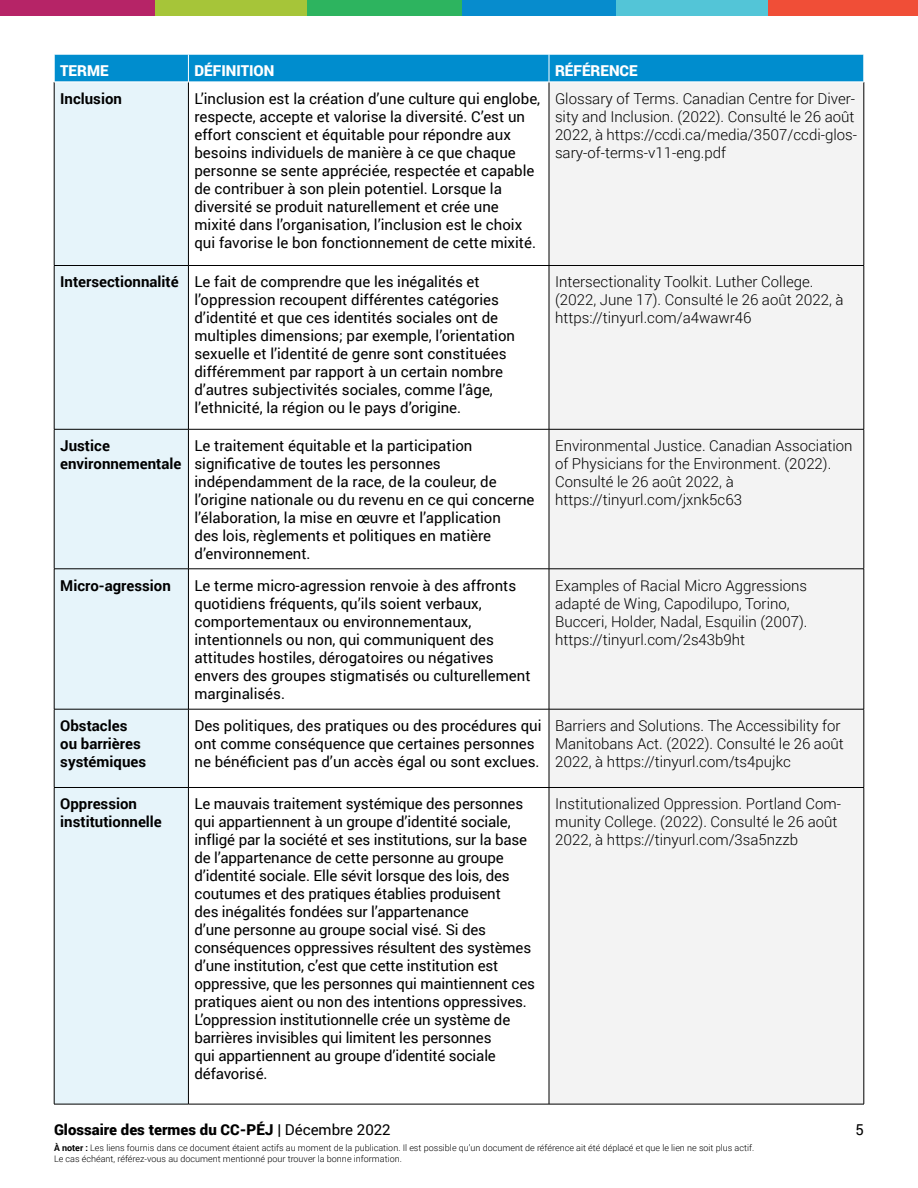
<style>
.page{position:relative;width:918px;height:1188px;background:#fff}
.page>*{position:absolute;margin:0;border:0;box-sizing:border-box;transform-origin:0 0}
.t1{font:15px/18px "Roboto";color:#000}
.t2{font:300 15px/18px "Roboto";color:#000}
.t3{font:700 15px/18px "Roboto";color:#000}
.t4{font:900 15px "Roboto";color:#000}
.t5{font:900 15px "Roboto";color:#fff}
.t6{font:300 9px/10.8px "Roboto";color:#000}
.s1{font-weight:700}
.s2{font-weight:400}
</style>
<div class="page">
<div style="left:616px;top:0;width:155px;height:15px;background:#53c5d7"></div>
<div style="left:768px;top:0;width:150px;height:15px;background:#f04e37"></div>
<div style="left:461px;top:0;width:155px;height:15px;background:#078ccd"></div>
<div style="left:155px;top:0;width:154px;height:15px;background:#a6c539"></div>
<div style="left:307px;top:0;width:154px;height:15px;background:#2db45f"></div>
<div style="left:0;top:0;width:155px;height:15px;background:#b62467"></div>
<div style="left:55px;top:83px;width:133px;height:1021px;background:#e6f4fa"></div>
<div style="left:550px;top:83px;width:314px;height:1021px;background:#f3f3f3"></div>
<hr style="left:54px;top:429px;width:134px;height:1px;background:#000">
<hr style="left:54px;top:429px;width:1px;height:140px;background:#000">
<hr style="left:188px;top:429px;width:361px;height:1px;background:#000">
<hr style="left:188px;top:429px;width:1px;height:140px;background:#000">
<hr style="left:549px;top:429px;width:315px;height:1px;background:#000">
<hr style="left:549px;top:429px;width:1px;height:140px;background:#000">
<hr style="left:864px;top:429px;width:1px;height:140px;background:#000">
<hr style="left:54px;top:82px;width:1px;height:183px;background:#000">
<hr style="left:188px;top:82px;width:1px;height:183px;background:#000">
<hr style="left:549px;top:82px;width:1px;height:183px;background:#000">
<hr style="left:864px;top:82px;width:1px;height:183px;background:#000">
<hr style="left:54px;top:265px;width:134px;height:1px;background:#000">
<hr style="left:54px;top:266px;width:1px;height:163px;background:#000">
<hr style="left:188px;top:265px;width:361px;height:1px;background:#000">
<hr style="left:188px;top:266px;width:1px;height:163px;background:#000">
<hr style="left:549px;top:265px;width:315px;height:1px;background:#000">
<hr style="left:549px;top:266px;width:1px;height:163px;background:#000">
<hr style="left:864px;top:266px;width:1px;height:163px;background:#000">
<hr style="left:54px;top:787px;width:134px;height:1px;background:#000">
<hr style="left:54px;top:788px;width:1px;height:316px;background:#000">
<hr style="left:188px;top:787px;width:361px;height:1px;background:#000">
<hr style="left:188px;top:788px;width:1px;height:316px;background:#000">
<hr style="left:549px;top:787px;width:315px;height:1px;background:#000">
<hr style="left:549px;top:788px;width:1px;height:316px;background:#000">
<hr style="left:864px;top:788px;width:1px;height:316px;background:#000">
<hr style="left:54px;top:569px;width:134px;height:1px;background:#000">
<hr style="left:54px;top:569px;width:1px;height:140px;background:#000">
<hr style="left:188px;top:569px;width:361px;height:1px;background:#000">
<hr style="left:188px;top:569px;width:1px;height:140px;background:#000">
<hr style="left:549px;top:569px;width:315px;height:1px;background:#000">
<hr style="left:549px;top:569px;width:1px;height:140px;background:#000">
<hr style="left:864px;top:569px;width:1px;height:140px;background:#000">
<hr style="left:54px;top:709px;width:134px;height:1px;background:#000">
<hr style="left:54px;top:709px;width:1px;height:78px;background:#000">
<hr style="left:188px;top:709px;width:361px;height:1px;background:#000">
<hr style="left:188px;top:709px;width:1px;height:78px;background:#000">
<hr style="left:549px;top:709px;width:315px;height:1px;background:#000">
<hr style="left:549px;top:709px;width:1px;height:78px;background:#000">
<hr style="left:864px;top:709px;width:1px;height:78px;background:#000">
<hr style="left:54px;top:1104px;width:134px;height:1px;background:#000">
<hr style="left:188px;top:1104px;width:361px;height:1px;background:#000">
<hr style="left:549px;top:1104px;width:315px;height:1px;background:#000">
<svg style="left:54px;top:54px;width:810px;height:28px;background:#0e93d0"></svg>
<hr style="left:54px;top:82px;width:134px;height:1px;background:#fff">
<hr style="left:188px;top:82px;width:361px;height:1px;background:#fff">
<hr style="left:549px;top:82px;width:315px;height:1px;background:#fff">
<p class="t5" style="left:60px;top:60px;width:50px">TERME</p>
<p class="t5" style="left:194px;top:60px;width:82px">DÉFINITION</p>
<p class="t5" style="left:555px;top:60px;width:84px">RÉFÉRENCE</p>
<p class="t3" style="left:60px;top:89px;width:63px">Inclusion</p>
<p class="t1" style="left:194px;top:89px;width:347px">L’inclusion est la création d’une culture qui englobe, respecte, accepte et valorise la diversité. C’est un effort conscient et équitable pour répondre aux besoins individuels de manière à ce que chaque personne se sente appréciée, respectée et capable de contribuer à son plein potentiel. Lorsque la diversité se produit naturellement et crée une mixité dans l’organisation, l’inclusion est le choix qui favorise le bon fonctionnement de cette mixité.</p>
<p class="t2" style="left:555px;top:89px;width:304px">Glossary of Terms. Canadian Centre for Diver&shy;sity and Inclusion. (2022). Consulté le 26 août 2022, à https://ccdi.ca/media/3507/ccdi-glos&shy;sary-of-terms-v11-eng.pdf</p>
<p class="t1" style="left:194px;top:272px;width:322px;text-indent:-134px"><span class="s1">Intersectionnalité</span> Le fait de comprendre que les inégalités et l’oppression recoupent différentes catégories d’identité et que ces identités sociales ont de multiples dimensions; par exemple, l’orientation sexuelle et l’identité de genre sont constituées différemment par rapport à un certain nombre d’autres subjectivités sociales, comme l’âge, l’ethnicité, la région ou le pays d’origine.</p>
<p class="t2" style="left:555px;top:272px;width:290px">Intersectionality Toolkit. Luther College. (2022, June 17). Consulté le 26 août 2022, à https://tinyurl.com/a4wawr46</p>
<p class="t3" style="left:60px;top:436px;width:123px">Justice environnementale</p>
<p class="t1" style="left:194px;top:436px;width:342px">Le traitement équitable et la participation significative de toutes les personnes indépendamment de la race, de la couleur, de l’origine nationale ou du revenu en ce qui concerne l’élaboration, la mise en œuvre et l’application<br>des lois, règlements et politiques en matière d’environnement.</p>
<p class="t2" style="left:555px;top:436px;width:299px">Environmental Justice. Canadian Association of Physicians for the Environment. (2022).<br>Consulté le 26 août 2022, à https://tinyurl.com/jxnk5c63</p>
<p class="t3" style="left:60px;top:576px;width:112px">Micro-agression</p>
<p class="t1" style="left:194px;top:576px;width:338px">Le terme micro-agression renvoie à des affronts quotidiens fréquents, qu’ils soient verbaux, comportementaux ou environnementaux, intentionnels ou non, qui communiquent des attitudes hostiles, dérogatoires ou négatives envers des groupes stigmatisés ou culturellement marginalisés.</p>
<p class="t2" style="left:555px;top:576px;width:254px">Examples of Racial Micro Aggressions adapté de Wing, Capodilupo, Torino, Bucceri, Holder, Nadal, Esquilin (2007). https://tinyurl.com/2s43b9ht</p>
<p class="t3" style="left:60px;top:716px;width:87px">Obstacles ou barrières systémiques</p>
<p class="t1" style="left:195px;top:716px;width:349px">Des politiques, des pratiques ou des procédures qui ont comme conséquence que certaines personnes ne bénéficient pas d’un accès égal ou sont exclues.</p>
<p class="t2" style="left:555px;top:716px;width:290px">Barriers and Solutions. The Accessibility for<br>Manitobans Act. (2022). Consulté le 26 août<br>2022, à https://tinyurl.com/ts4pujkc</p>
<p class="t3" style="left:60px;top:794px;width:103px">Oppression institutionnelle</p>
<p class="t1" style="left:195px;top:794px;width:342px">Le mauvais traitement systémique des personnes qui appartiennent à un groupe d’identité sociale, infligé par la société et ses institutions, sur la base de l’appartenance de cette personne au groupe d’identité sociale. Elle sévit lorsque des lois, des coutumes et des pratiques établies produisent<br>des inégalités fondées sur l’appartenance<br>d’une personne au groupe social visé. Si des conséquences oppressives résultent des systèmes d’une institution, c’est que cette institution est oppressive, que les personnes qui maintiennent ces pratiques aient ou non des intentions oppressives.<br>L’oppression institutionnelle crée un système de barrières invisibles qui limitent les personnes<br>qui appartiennent au groupe d’identité sociale défavorisé.</p>
<p class="t2" style="left:555px;top:794px;width:287px">Institutionalized Oppression. Portland Com&shy;munity College. (2022). Consulté le 26 août<br>2022, à https://tinyurl.com/3sa5nzzb</p>
<p class="t4" style="left:54px;top:1119px;width:338px">Glossaire des termes du CC-PÉJ | <span class="s2">Décembre 2022</span></p>
<p class="t1" style="left:856px;top:1120px;width:10px">5</p>
<p class="t6" style="left:54px;top:1142px;width:702px"><span class="s1">À noter :</span> Les liens fournis dans ce document étaient actifs au moment de la publication. Il est possible qu’un document de référence ait été déplacé et que le lien ne soit plus actif.<br>Le cas échéant, référez-vous au document mentionné pour trouver la bonne information.</p>
</div>
